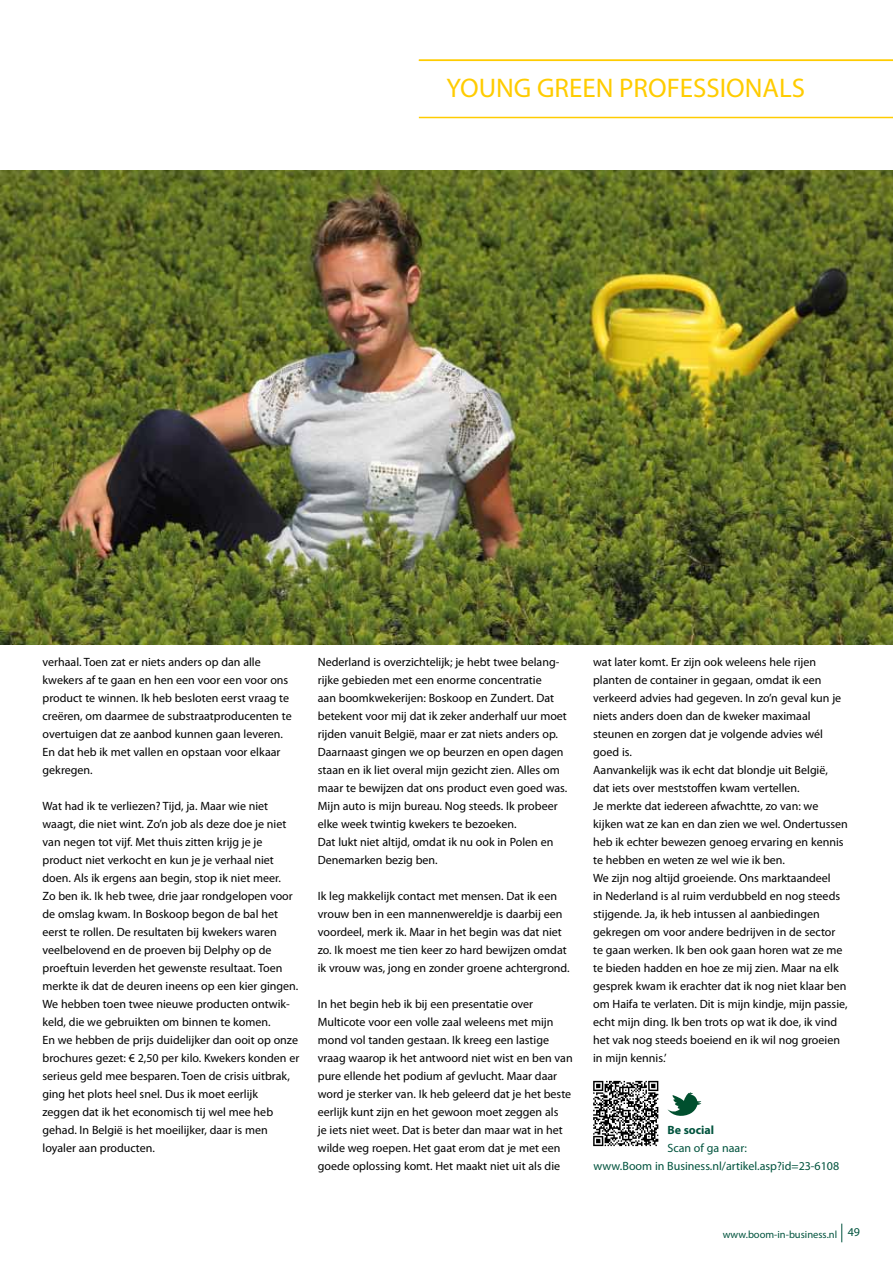
<style>
.page{position:relative;width:893px;height:1263px;background:#fff}
.page>*{position:absolute;margin:0;border:0;box-sizing:border-box;transform-origin:0 0}
.t1{font:27px "Myriad Pro";color:#fc0}
.t2{font:12px/18px "Myriad Pro";color:#000}
.t3{font:12px/18px "Myriad Pro";color:#00533d}
.t4{font:700 12px "Myriad Pro";color:#00533d}
.t5{font:10.5px "Myriad Pro";color:#00533d}
</style>
<div class="page">
<svg style="left:841px;top:1223px;width:1px;height:19px"></svg>
<img style="left:0;top:170px;width:893px;height:474px">
<hr style="left:419px;top:117px;width:474px;height:1px;background:#fc0">
<hr style="left:419px;top:60px;width:474px;height:1px;background:#fc0">
<svg style="left:593px;top:1081px;width:65px;height:65px"></svg>
<svg style="left:667px;top:1092px;width:34px;height:24px"></svg>
<h1 class="t1" style="left:446px;top:71px;width:360px">YOUNG GREEN PROFESSIONALS</h1>
<p class="t2" style="left:43px;top:653px;width:251px">verhaal. Toen zat er niets anders op dan alle kwekers af te gaan en hen een voor een voor ons product te winnen. Ik heb besloten eerst vraag te creëren, om daarmee de substraatproducenten te overtuigen dat ze aanbod kunnen gaan leveren.<br>En dat heb ik met vallen en opstaan voor elkaar gekregen.</p>
<p class="t2" style="left:43px;top:797px;width:258px">Wat had ik te verliezen? Tijd, ja. Maar wie niet waagt, die niet wint. Zo’n job als deze doe je niet van negen tot vijf. Met thuis zitten krijg je je product niet verkocht en kun je je verhaal niet doen. Als ik ergens aan begin, stop ik niet meer.<br>Zo ben ik. Ik heb twee, drie jaar rondgelopen voor de omslag kwam. In Boskoop begon de bal het eerst te rollen. De resultaten bij kwekers waren veelbelovend en de proeven bij Delphy op de proeftuin leverden het gewenste resultaat. Toen merkte ik dat de deuren ineens op een kier gingen.<br>We hebben toen twee nieuwe producten ontwik&shy;keld, die we gebruikten om binnen te komen.<br>En we hebben de prijs duidelijker dan ooit op onze brochures gezet: € 2,50 per kilo. Kwekers konden er serieus geld mee besparen. Toen de crisis uitbrak, ging het plots heel snel. Dus ik moet eerlijk<br>zeggen dat ik het economisch tij wel mee heb gehad. In België is het moeilijker, daar is men loyaler aan producten.</p>
<p class="t2" style="left:318px;top:653px;width:251px">Nederland is overzichtelijk; je hebt twee belang&shy;rijke gebieden met een enorme concentratie<br>aan boomkwekerijen: Boskoop en Zundert. Dat betekent voor mij dat ik zeker anderhalf uur moet rijden vanuit België, maar er zat niets anders op.<br>Daarnaast gingen we op beurzen en open dagen staan en ik liet overal mijn gezicht zien. Alles om maar te bewijzen dat ons product even goed was.<br>Mijn auto is mijn bureau. Nog steeds. Ik probeer elke week twintig kwekers te bezoeken.<br>Dat lukt niet altijd, omdat ik nu ook in Polen en Denemarken bezig ben.</p>
<p class="t2" style="left:318px;top:887px;width:253px">Ik leg makkelijk contact met mensen. Dat ik een vrouw ben in een mannenwereldje is daarbij een voordeel, merk ik. Maar in het begin was dat niet zo. Ik moest me tien keer zo hard bewijzen omdat ik vrouw was, jong en zonder groene achtergrond.</p>
<p class="t2" style="left:318px;top:995px;width:256px">In het begin heb ik bij een presentatie over Multicote voor een volle zaal weleens met mijn mond vol tanden gestaan. Ik kreeg een lastige vraag waarop ik het antwoord niet wist en ben van pure ellende het podium af gevlucht. Maar daar word je sterker van. Ik heb geleerd dat je het beste eerlijk kunt zijn en het gewoon moet zeggen als<br>je iets niet weet. Dat is beter dan maar wat in het wilde weg roepen. Het gaat erom dat je met een goede oplossing komt. Het maakt niet uit als die</p>
<p class="t2" style="left:593px;top:653px;width:256px">wat later komt. Er zijn ook weleens hele rijen planten de container in gegaan, omdat ik een verkeerd advies had gegeven. In zo’n geval kun je niets anders doen dan de kweker maximaal steunen en zorgen dat je volgende advies wél goed is.<br>Aanvankelijk was ik echt dat blondje uit België,<br>dat iets over meststoffen kwam vertellen.<br>Je merkte dat iedereen afwachtte, zo van: we kijken wat ze kan en dan zien we wel. Ondertussen heb ik echter bewezen genoeg ervaring en kennis te hebben en weten ze wel wie ik ben.<br>We zijn nog altijd groeiende. Ons marktaandeel<br>in Nederland is al ruim verdubbeld en nog steeds stijgende. Ja, ik heb intussen al aanbiedingen gekregen om voor andere bedrijven in de sector te gaan werken. Ik ben ook gaan horen wat ze me te bieden hadden en hoe ze mij zien. Maar na elk gesprek kwam ik erachter dat ik nog niet klaar ben om Haifa te verlaten. Dit is mijn kindje, mijn passie, echt mijn ding. Ik ben trots op wat ik doe, ik vind het vak nog steeds boeiend en ik wil nog groeien in mijn kennis.’</p>
<p class="t4" style="left:667px;top:1122px;width:48px">Be social</p>
<p class="t3" style="left:594px;top:1139px;width:247px;text-indent:74px">Scan of ga naar:<br>www.Boom in Business.nl/artikel.asp?id=23-6108</p>
<p class="t5" style="left:723px;top:1228px;width:139px">www.boom-in-business.nl <sup>49</sup></p>
</div>
